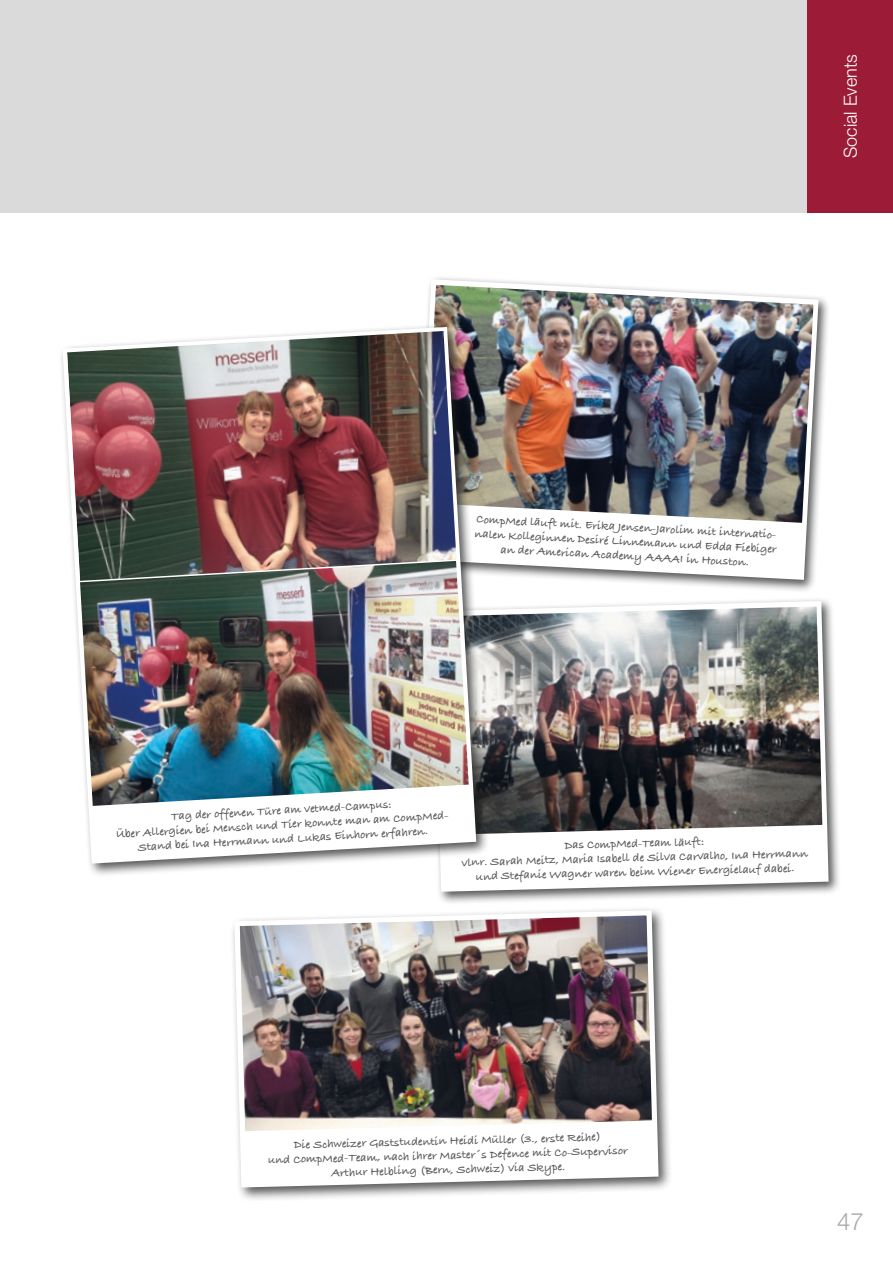
<style>
.page{position:relative;width:893px;height:1263px;background:#fff}
.page>*{position:absolute;margin:0;border:0;box-sizing:border-box;transform-origin:0 0}
.t1{font:300 24px "Helvetica Neue LT Std";color:#a8a8a9}
.t2{font:300 18px "Helvetica Neue LT Std";color:#fff}
.t3{font:700 12px/14.4px "Bradley Hand ITCTT";color:#575758;text-align:center}
</style>
<div class="page">
<div style="left:413px;top:275px;width:418px;height:317px;background:#1d1e1f;opacity:.75"></div>
<svg style="left:413px;top:276px;width:409px;height:307px"></svg>
<img style="left:419px;top:279px;width:400px;height:249px">
<div style="left:0;top:0;width:893px;height:213px;background:#dadada"></div>
<div style="left:808px;top:0;width:85px;height:213px;background:#9c1c37"></div>
<div style="left:430px;top:597px;width:411px;height:307px;background:#1d1e1f;opacity:.75"></div>
<svg style="left:430px;top:598px;width:402px;height:297px"></svg>
<img style="left:489px;top:601px;width:339px;height:239px">
<div style="left:229px;top:905px;width:444px;height:296px;background:#1d1e1f;opacity:.75"></div>
<svg style="left:231px;top:907px;width:431px;height:284px"></svg>
<img style="left:234px;top:910px;width:424px;height:227px">
<div style="left:58px;top:323px;width:431px;height:554px;background:#1d1e1f;opacity:.75"></div>
<img style="left:60px;top:325px;width:418px;height:541px">
<img style="left:65px;top:329px;width:394px;height:254px">
<h2 class="t2" style="left:839px;top:158px;width:105px;rotate:-90deg">Social Events</h2>
<p class="t3" style="left:476px;top:511px;width:305px;rotate:3deg">CompMed läuft mit. Erika Jensen-Jarolim mit internatio&shy;nalen Kolleginnen Desiré Linnemann und Edda Fiebiger an der American Academy AAAAI in Houston.</p>
<p class="t3" style="left:115px;top:811px;width:336px;rotate:-3deg">Tag der offenen Türe am vetmed-Campus:<br>Über Allergien bei Mensch und Tier konnte man am CompMed-<br>Stand bei Ina Herrmann und Lukas Einhorn erfahren.</p>
<p class="t3" style="left:461px;top:839px;width:348px;rotate:-1deg">Das CompMed-Team läuft:<br>vlnr. Sarah Meitz, Maria Isabell de Silva Carvalho, Ina Herrmann und Stefanie Wagner waren beim Wiener Energielauf dabei.</p>
<p class="t3" style="left:268px;top:1136px;width:361px;rotate:-1deg">Die Schweizer Gaststudentin Heidi Müller (3., erste Reihe)<br>und CompMed-Team, nach ihrer Master´s Defence mit Co-Supervisor<br>Arthur Helbling (Bern, Schweiz) via Skype.</p>
<h1 class="t1" style="left:837px;top:1207px;width:28px">47</h1>
</div>
